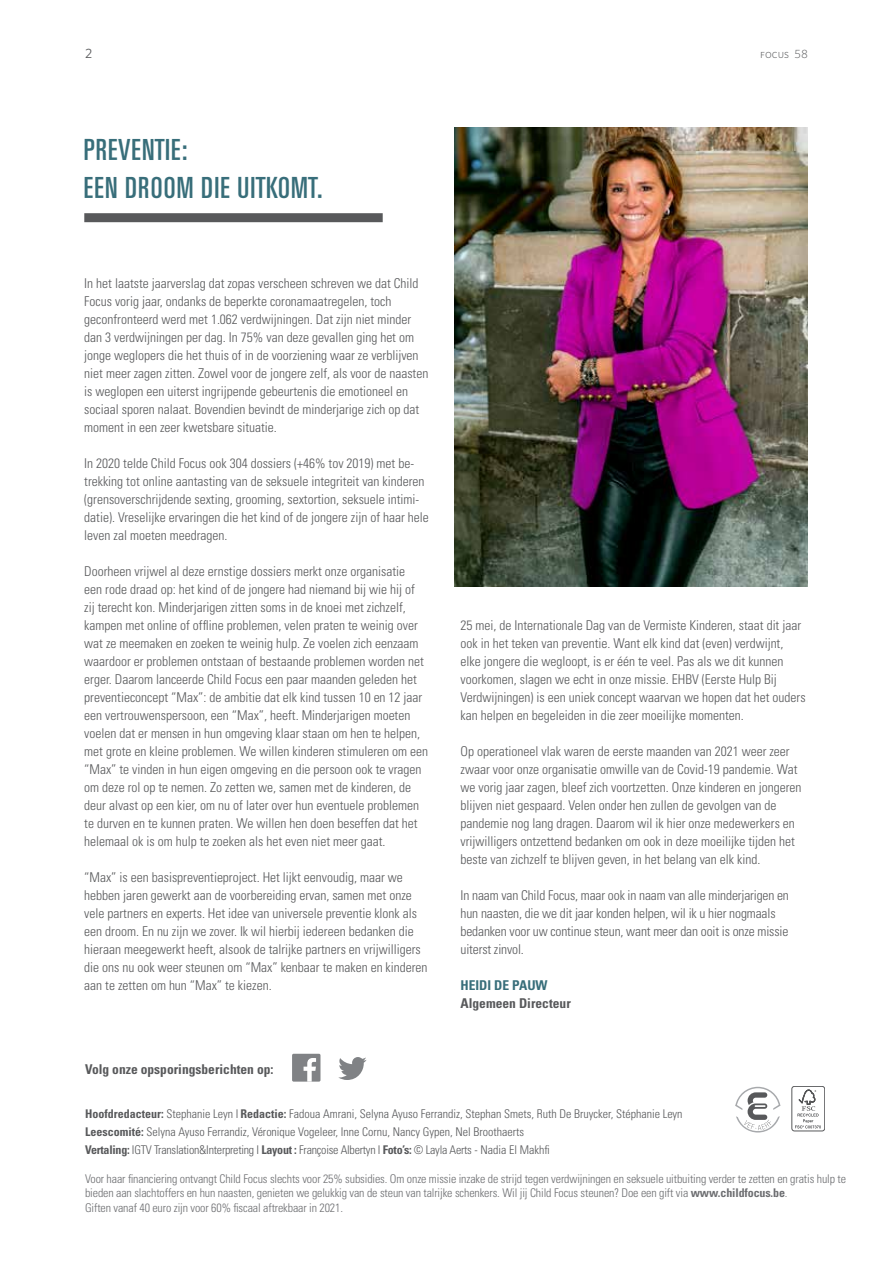
<style>
.page{position:relative;width:893px;height:1263px;background:#fff}
.page>*{position:absolute;margin:0;border:0;box-sizing:border-box;transform-origin:0 0}
.t1{font:30px/37.5px "Univers Ultra Condensed BQ";letter-spacing:.06em;color:#386e7a}
.t2{font:300 condensed 13.5px/18px "Univers LT Std";color:#58595b}
.t3{font:700 condensed 13.5px "Univers LT Std";color:#58595b}
.t4{font:700 condensed 13.5px "Univers LT Std";color:#386e7a}
.t5{font:13.5px "Whitney";color:#58595b}
.t6{font:300 condensed 12px/14.4px "Univers LT Std";letter-spacing:-.01em;color:#6d6e71}
.t7{font:300 condensed 12px/18px "Univers LT Std";color:#58595b}
.t8{font:300 12px "Whitney";color:#58595b}
.s1{font-weight:700}
</style>
<div class="page">
<img style="left:455px;top:128px;width:353px;height:459px">
<svg style="left:338px;top:1057px;width:29px;height:23px"></svg>
<div style="left:292px;top:1054px;width:28px;height:27px;background:#808285;border-radius:2px"></div>
<svg style="left:304px;top:1058px;width:12px;height:23px"></svg>
<svg style="left:735px;top:1087px;width:45px;height:45px"></svg>
<div style="left:792px;top:1086px;width:33px;height:45px;border:1px solid #58595b;border-radius:3px"></div>
<svg style="left:795px;top:1089px;width:26px;height:39px"></svg>
<div style="left:84px;top:213px;width:299px;height:9px;background:#58595b"></div>
<p class="t5" style="left:85px;top:45px;width:9px">2</p>
<p class="t8" style="left:760px;top:46px;width:49px">focus 58</p>
<h1 class="t1" style="left:84px;top:132px;width:240px">PREVENTIE:<br>EEN DROOM DIE UITKOMT.</h1>
<p class="t2" style="left:84px;top:274px;width:346px">In het laatste jaarverslag dat zopas verscheen schreven we dat Child Focus vorig jaar, ondanks de beperkte coronamaatregelen, toch geconfronteerd werd met 1.062 verdwijningen. Dat zijn niet minder dan 3 verdwijningen per dag. In 75% van deze gevallen ging het om jonge weglopers die het thuis of in de voorziening waar ze verblijven niet meer zagen zitten. Zowel voor de jongere zelf, als voor de naasten is weglopen een uiterst ingrijpende gebeurtenis die emotioneel en sociaal sporen nalaat. Bovendien bevindt de minderjarige zich op dat moment in een zeer kwetsbare situatie.</p>
<p class="t2" style="left:84px;top:454px;width:346px">In 2020 telde Child Focus ook 304 dossiers (+46% tov 2019) met be&shy;trekking tot online aantasting van de seksuele integriteit van kinderen (grensoverschrijdende sexting, grooming, sextortion, seksuele intimi&shy;datie). Vreselijke ervaringen die het kind of de jongere zijn of haar hele leven zal moeten meedragen.</p>
<p class="t2" style="left:84px;top:562px;width:345px">Doorheen vrijwel al deze ernstige dossiers merkt onze organisatie<br>een rode draad op: het kind of de jongere had niemand bij wie hij of zij terecht kon. Minderjarigen zitten soms in de knoei met zichzelf, kampen met online of offline problemen, velen praten te weinig over wat ze meemaken en zoeken te weinig hulp. Ze voelen zich eenzaam waardoor er problemen ontstaan of bestaande problemen worden net erger. Daarom lanceerde Child Focus een paar maanden geleden het preventieconcept “Max”: de ambitie dat elk kind tussen 10 en 12 jaar een vertrouwenspersoon, een “Max”, heeft. Minderjarigen moeten voelen dat er mensen in hun omgeving klaar staan om hen te helpen, met grote en kleine problemen. We willen kinderen stimuleren om een “Max” te vinden in hun eigen omgeving en die persoon ook te vragen om deze rol op te nemen. Zo zetten we, samen met de kinderen, de deur alvast op een kier, om nu of later over hun eventuele problemen te durven en te kunnen praten. We willen hen doen beseffen dat het helemaal ok is om hulp te zoeken als het even niet meer gaat.</p>
<p class="t2" style="left:84px;top:868px;width:345px">“Max” is een basispreventieproject. Het lijkt eenvoudig, maar we hebben jaren gewerkt aan de voorbereiding ervan, samen met onze vele partners en experts. Het idee van universele preventie klonk als een droom. En nu zijn we zover. Ik wil hierbij iedereen bedanken die hieraan meegewerkt heeft, alsook de talrijke partners en vrijwilligers die ons nu ook weer steunen om “Max” kenbaar te maken en kinderen aan te zetten om hun “Max” te kiezen.</p>
<p class="t3" style="left:85px;top:1060px;width:190px">Volg onze opsporingsberichten op:</p>
<p class="t2" style="left:461px;top:616px;width:347px">25 mei, de Internationale Dag van de Vermiste Kinderen, staat dit jaar ook in het teken van preventie. Want elk kind dat (even) verdwijnt, elke jongere die wegloopt, is er één te veel. Pas als we dit kunnen voorkomen, slagen we echt in onze missie. EHBV (Eerste Hulp Bij Verdwijningen) is een uniek concept waarvan we hopen dat het ouders kan helpen en begeleiden in die zeer moeilijke momenten.</p>
<p class="t2" style="left:461px;top:742px;width:343px">Op operationeel vlak waren de eerste maanden van 2021 weer zeer zwaar voor onze organisatie omwille van de Covid-19 pandemie. Wat we vorig jaar zagen, bleef zich voortzetten. Onze kinderen en jongeren blijven niet gespaard. Velen onder hen zullen de gevolgen van de pandemie nog lang dragen. Daarom wil ik hier onze medewerkers en vrijwilligers ontzettend bedanken om ook in deze moeilijke tijden het beste van zichzelf te blijven geven, in het belang van elk kind.</p>
<p class="t2" style="left:461px;top:886px;width:330px">In naam van Child Focus, maar ook in naam van alle minderjarigen en hun naasten, die we dit jaar konden helpen, wil ik u hier nogmaals bedanken voor uw continue steun, want meer dan ooit is onze missie uiterst zinvol.</p>
<p class="t4" style="left:461px;top:977px;width:89px">HEIDI DE PAUW</p>
<p class="t3" style="left:461px;top:995px;width:112px">Algemeen Directeur</p>
<p class="t7" style="left:85px;top:1105px;width:599px"><span class="s1">Hoofdredacteur:</span> Stephanie Leyn I <span class="s1">Redactie:</span> Fadoua Amrani, Selyna Ayuso Ferrandiz, Stephan Smets, Ruth De Bruycker, Stéphanie Leyn<br><span class="s1">Leescomité:</span> Selyna Ayuso Ferrandiz, Véronique Vogeleer, Inne Cornu, Nancy Gypen, Nel Broothaerts<br><span class="s1">Vertaling:</span> IGTV Translation&amp;Interpreting I <span class="s1">Layout :</span> Françoise Albertyn I <span class="s1">Foto’s:</span> © Layla Aerts - Nadia El Makhfi</p>
<p class="t6" style="left:85px;top:1171px;width:762px">Voor haar financiering ontvangt Child Focus slechts voor 25% subsidies. Om onze missie inzake de strijd tegen verdwijningen en seksuele uitbuiting verder te zetten en gratis hulp te bieden aan slachtoffers en hun naasten, genieten we gelukkig van de steun van talrijke schenkers. Wil jij Child Focus steunen? Doe een gift via <span class="s1">www.childfocus.be</span>.<br>Giften vanaf 40 euro zijn voor 60% fiscaal aftrekbaar in 2021.</p>
</div>
